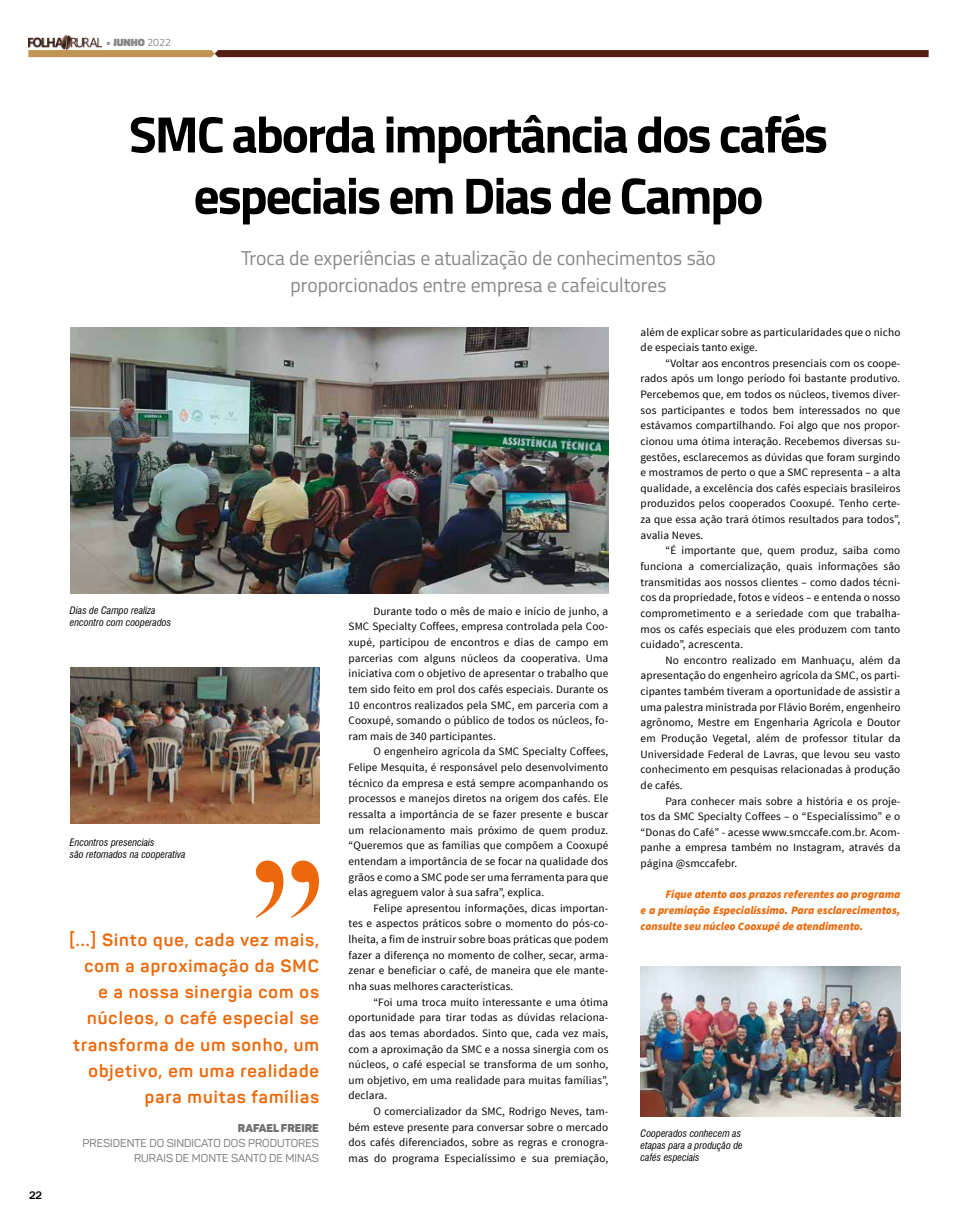
<style>
.page{position:relative;width:957px;height:1223px;background:#fff}
.page>*{position:absolute;margin:0;border:0;box-sizing:border-box;transform-origin:0 0}
.t1{font:700 51.25px/61.2px "Titillium Web";letter-spacing:-.04em;color:#000;text-align:center}
.t2{font:20px/27.5px "Titillium Web";color:#87888a;text-align:center}
.t3{font:700 17.5px/26.2px "Panton";letter-spacing:.06em;color:#eb690b;text-align:right}
.t4{font:11.25px/15.6px "Source Sans Pro";letter-spacing:.01em;color:#000;text-align:justify}
.t5{font:italic 900 11.25px/15.6px "Source Sans Pro";color:#eb690b;text-align:justify}
.t6{font:11.25px/15px "Panton";color:#707172;text-align:right}
.t7{font:11.25px "Panton Black Caps";color:#707172}
.t8{font:500 11.25px "Franklin Gothic";color:#000}
.t9{font:900 10.62px "Titillium Web";color:#87888a}
.t10{font:italic condensed 10px/12px "Swiss 721 BT";color:#000}
.s1{font-weight:700}
.s2{font-weight:400}
</style>
<div class="page">
<svg style="left:28px;top:50px;width:900px;height:7px;background:#6b3923"></svg>
<img style="left:28px;top:35px;width:73px;height:14px">
<img style="left:71px;top:327px;width:537px;height:267px">
<img style="left:640px;top:966px;width:260px;height:150px">
<img style="left:71px;top:668px;width:248px;height:155px">
<svg style="left:256px;top:860px;width:63px;height:57px"></svg>
<p class="t8" style="left:29px;top:1188px;width:15px">22</p>
<p class="t9" style="left:106px;top:35px;width:66px"><span class="s1">•</span> JUNHO <span class="s2">2022</span></p>
<h1 class="t1" style="left:129px;top:101px;width:700px">SMC aborda importância dos cafés especiais em Dias de Campo</h1>
<h2 class="t2" style="left:241px;top:243px;width:476px">Troca de experiências e atualização de conhecimentos são proporcionados entre empresa e cafeicultores</h2>
<p class="t10" style="left:70px;top:604px;width:103px">Dias de Campo realiza encontro com cooperados</p>
<p class="t10" style="left:70px;top:836px;width:117px">Encontros presenciais<br>são retomados na cooperativa</p>
<h3 class="t3" style="left:69px;top:926px;width:251px">[...] Sinto que, cada vez mais, com a aproximação da SMC<br>e a nossa sinergia com os núcleos, o café especial se transforma de um sonho, um objetivo, em uma realidade para muitas famílias</h3>
<p class="t7" style="left:238px;top:1120px;width:82px">RAFAEL FREIRE</p>
<p class="t6" style="left:83px;top:1135px;width:238px">PRESIDENTE DO SINDICATO DOS PRODUTORES<br>RURAIS DE MONTE SANTO DE MINAS</p>
<p class="t4" style="left:349px;top:603px;width:261px;text-indent:25px">Durante todo o mês de maio e início de junho, a SMC Specialty Coffees, empresa controlada pela Coo&shy;xupé, participou de encontros e dias de campo em parcerias com alguns núcleos da cooperativa. Uma iniciativa com o objetivo de apresentar o trabalho que tem sido feito em prol dos cafés especiais. Durante os 10 encontros realizados pela SMC, em parceria com a Cooxupé, somando o público de todos os núcleos, fo&shy;ram mais de 340 participantes.</p>
<p class="t4" style="left:349px;top:744px;width:261px;text-indent:25px">O engenheiro agrícola da SMC Specialty Coffees, Felipe Mesquita, é responsável pelo desenvolvimento técnico da empresa e está sempre acompanhando os processos e manejos diretos na origem dos cafés. Ele ressalta a importância de se fazer presente e buscar um relacionamento mais próximo de quem produz. “Queremos que as famílias que compõem a Cooxupé entendam a importância de se focar na qualidade dos grãos e como a SMC pode ser uma ferramenta para que elas agreguem valor à sua safra”, explica.</p>
<p class="t4" style="left:349px;top:900px;width:261px;text-indent:25px">Felipe apresentou informações, dicas importan&shy;tes e aspectos práticos sobre o momento do pós-co&shy;lheita, a fim de instruir sobre boas práticas que podem fazer a diferença no momento de colher, secar, arma&shy;zenar e beneficiar o café, de maneira que ele mante&shy;nha suas melhores características.</p>
<p class="t4" style="left:349px;top:994px;width:261px;text-indent:25px">“Foi uma troca muito interessante e uma ótima oportunidade para tirar todas as dúvidas relaciona&shy;das aos temas abordados. Sinto que, cada vez mais, com a aproximação da SMC e a nossa sinergia com os núcleos, o café especial se transforma de um sonho, um objetivo, em uma realidade para muitas famílias”, declara.</p>
<p class="t4" style="left:349px;top:1103px;width:261px;text-indent:25px">O comercializador da SMC, Rodrigo Neves, tam&shy;bém esteve presente para conversar sobre o mercado dos cafés diferenciados, sobre as regras e cronogra&shy;mas do programa Especialíssimo e sua premiação,</p>
<p class="t4" style="left:640px;top:324px;width:261px">além de explicar sobre as particularidades que o nicho de especiais tanto exige.</p>
<p class="t4" style="left:640px;top:355px;width:261px;text-indent:25px">“Voltar aos encontros presenciais com os coope&shy;rados após um longo período foi bastante produtivo.<br>Percebemos que, em todos os núcleos, tivemos diver&shy;sos participantes e todos bem interessados no que estávamos compartilhando. Foi algo que nos propor&shy;cionou uma ótima interação. Recebemos diversas su&shy;gestões, esclarecemos as dúvidas que foram surgindo e mostramos de perto o que a SMC representa – a alta qualidade, a excelência dos cafés especiais brasileiros produzidos pelos cooperados Cooxupé. Tenho certe&shy;za que essa ação trará ótimos resultados para todos”, avalia Neves.</p>
<p class="t4" style="left:640px;top:543px;width:261px;text-indent:25px">“É importante que, quem produz, saiba como funciona a comercialização, quais informações são transmitidas aos nossos clientes – como dados técni&shy;cos da propriedade, fotos e vídeos – e entenda o nosso comprometimento e a seriedade com que trabalha&shy;mos os cafés especiais que eles produzem com tanto cuidado”, acrescenta.</p>
<p class="t4" style="left:640px;top:652px;width:261px;text-indent:25px">No encontro realizado em Manhuaçu, além da apresentação do engenheiro agrícola da SMC, os parti&shy;cipantes também tiveram a oportunidade de assistir a uma palestra ministrada por Flávio Borém, engenheiro agrônomo, Mestre em Engenharia Agrícola e Doutor em Produção Vegetal, além de professor titular da Universidade Federal de Lavras, que levou seu vasto conhecimento em pesquisas relacionadas à produção de cafés.</p>
<p class="t4" style="left:640px;top:793px;width:261px;text-indent:25px">Para conhecer mais sobre a história e os proje&shy;tos da SMC Specialty Coffees – o “Especialíssimo” e o “Donas do Café” - acesse www.smccafe.com.br. Acom&shy;panhe a empresa também no Instagram, através da página @smccafebr.</p>
<p class="t5" style="left:640px;top:886px;width:261px;text-indent:25px">Fique atento aos prazos referentes ao programa e a premiação Especialíssimo. Para esclarecimentos, consulte seu núcleo Cooxupé de atendimento.</p>
<p class="t10" style="left:640px;top:1127px;width:104px">Cooperados conhecem as etapas para a produção de cafés especiais</p>
</div>
